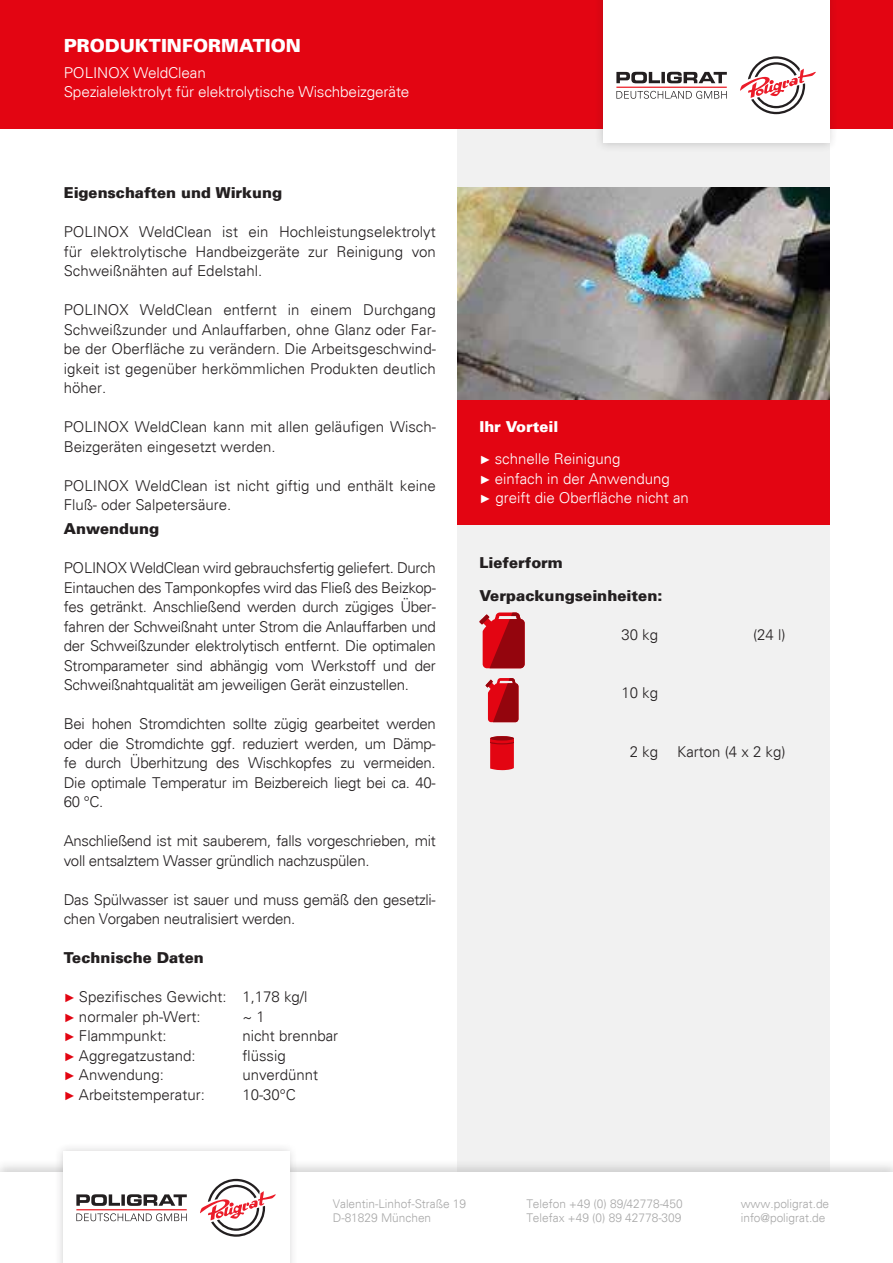
<style>
.page{position:relative;width:893px;height:1263px;background:#fff}
.page>*{position:absolute;margin:0;border:0;box-sizing:border-box;transform-origin:0 0}
.t1{font:900 18px "Univers";color:#fff}
.t2{font:300 15px/19.5px "Univers";color:#231f20;text-align:justify}
.t3{font:300 15px/19.5px "Univers";letter-spacing:-.02em;color:#231f20}
.t4{font:300 15px/19.5px "Univers";letter-spacing:-.01em;color:#fff}
.t5{font:900 15px/32.7px "Univers";color:#231f20}
.t6{font:900 15px "Univers";color:#fff}
.t7{font:300 12px/14.4px "Univers";color:#a8a8a8}
.s1{font-family:"Arial";font-weight:700;font-size:12px;color:#e30512}
.s2{font-family:"Arial";font-weight:700;font-size:12px}
</style>
<div class="page">
<div style="left:457px;top:123px;width:372px;height:1089px;background:#f1f1f1"></div>
<div style="left:0;top:0;width:893px;height:129px;background:#e30512"></div>
<div style="left:594px;top:0;width:244px;height:153px;background:#231f20;opacity:.2"></div>
<div style="left:603px;top:0;width:226px;height:143px;background:#fff"></div>
<svg style="left:740px;top:56px;width:76px;height:58px"></svg>
<svg style="left:616px;top:72px;width:111px;height:11px"></svg>
<svg style="left:616px;top:91px;width:111px;height:8px"></svg>
<hr style="left:616px;top:87px;width:111px;height:1px;background:#ec1d25">
<div style="left:0;top:1159px;width:893px;height:104px;background:#a8a8a8;opacity:.5"></div>
<div style="left:0;top:1172px;width:893px;height:91px;background:#fff"></div>
<div style="left:54px;top:1142px;width:244px;height:121px;background:#231f20;opacity:.2"></div>
<div style="left:63px;top:1151px;width:226px;height:112px;background:#fff"></div>
<svg style="left:200px;top:1179px;width:76px;height:58px"></svg>
<svg style="left:76px;top:1194px;width:111px;height:12px"></svg>
<svg style="left:76px;top:1213px;width:111px;height:8px"></svg>
<hr style="left:76px;top:1209px;width:111px;height:1px;background:#ec1d25">
<img style="left:457px;top:187px;width:372px;height:213px">
<div style="left:457px;top:400px;width:372px;height:124px;background:#e30512"></div>
<svg style="left:486px;top:678px;width:32px;height:44px"></svg>
<svg style="left:479px;top:612px;width:46px;height:56px;background:#bd2932"></svg>
<svg style="left:490px;top:736px;width:24px;height:34px"></svg>
<p class="t1" style="left:64px;top:34px;width:239px">PRODUKTINFORMATION</p>
<p class="t4" style="left:64px;top:63px;width:347px">POLINOX WeldClean<br>Spezialelektrolyt für elektrolytische Wischbeizgeräte</p>
<p class="t5" style="left:64px;top:176px;width:220px">Eigenschaften und Wirkung</p>
<p class="t2" style="left:64px;top:222px;width:374px">POLINOX WeldClean ist ein Hochleistungselektrolyt für elektrolytische Handbeizgeräte zur Reinigung von Schweißnähten auf Edelstahl.</p>
<p class="t2" style="left:64px;top:300px;width:374px">POLINOX WeldClean entfernt in einem Durchgang Schweißzunder und Anlauffarben, ohne Glanz oder Far&shy;be der Oberfläche zu verändern. Die Arbeitsgeschwind&shy;igkeit ist gegenüber herkömmlichen Produkten deutlich höher.</p>
<p class="t2" style="left:64px;top:417px;width:374px">POLINOX WeldClean kann mit allen geläufigen Wisch-<br>Beizgeräten eingesetzt werden.</p>
<p class="t2" style="left:64px;top:476px;width:374px">POLINOX WeldClean ist nicht giftig und enthält keine<br>Fluß- oder Salpetersäure.</p>
<p class="t5" style="left:64px;top:512px;width:97px">Anwendung</p>
<p class="t2" style="left:64px;top:558px;width:374px">POLINOX WeldClean wird gebrauchsfertig geliefert. Durch Eintauchen des Tamponkopfes wird das Fließ des Beizkop&shy;fes getränkt. Anschließend werden durch zügiges Über&shy;fahren der Schweißnaht unter Strom die Anlauffarben und der Schweißzunder elektrolytisch entfernt. Die optimalen Stromparameter sind abhängig vom Werkstoff und der Schweißnahtqualität am jeweiligen Gerät einzustellen.</p>
<p class="t2" style="left:64px;top:714px;width:373px">Bei hohen Stromdichten sollte zügig gearbeitet werden oder die Stromdichte ggf. reduziert werden, um Dämp&shy;fe durch Überhitzung des Wischkopfes zu vermeiden.<br>Die optimale Temperatur im Beizbereich liegt bei ca. 40- 60 °C.</p>
<p class="t3" style="left:64px;top:831px;width:373px">Anschließend ist mit sauberem, falls vorgeschrieben, mit voll entsalztem Wasser gründlich nachzuspülen.</p>
<p class="t3" style="left:64px;top:890px;width:374px">Das Spülwasser ist sauer und muss gemäß den gesetzli&shy;chen Vorgaben neutralisiert werden.</p>
<p class="t5" style="left:64px;top:941px;width:142px">Technische Daten</p>
<p class="t2" style="left:64px;top:987px;width:245px"><span class="s1">►</span> Spezifisches Gewicht: 1,178 kg/l <span class="s1">►</span> normaler ph-Wert:</p>
<p class="t2" style="left:242px;top:1007px;width:24px">~ 1</p>
<p class="t2" style="left:64px;top:1026px;width:104px"><span class="s1">►</span> Flammpunkt:</p>
<p class="t2" style="left:242px;top:1026px;width:97px">nicht brennbar</p>
<p class="t2" style="left:64px;top:1046px;width:133px"><span class="s1">►</span> Aggregatzustand:</p>
<p class="t2" style="left:242px;top:1046px;width:45px">flüssig</p>
<p class="t2" style="left:64px;top:1065px;width:102px"><span class="s1">►</span> Anwendung:</p>
<p class="t2" style="left:242px;top:1065px;width:77px">unverdünnt</p>
<p class="t2" style="left:64px;top:1085px;width:143px"><span class="s1">►</span> Arbeitstemperatur:</p>
<p class="t2" style="left:242px;top:1085px;width:55px">10-30°C</p>
<p class="t6" style="left:479px;top:417px;width:80px">Ihr Vorteil</p>
<p class="t4" style="left:479px;top:449px;width:211px"><span class="s2">►</span> schnelle Reinigung<br><span class="s2">►</span> einfach in der Anwendung<br><span class="s2">►</span> greift die Oberfläche nicht an</p>
<p class="t5" style="left:479px;top:546px;width:184px">Lieferform<br>Verpackungseinheiten:</p>
<p class="t2" style="left:621px;top:625px;width:38px">30 kg</p>
<p class="t2" style="left:753px;top:625px;width:34px">(24 l)</p>
<p class="t2" style="left:621px;top:683px;width:38px">10 kg</p>
<p class="t2" style="left:630px;top:742px;width:30px">2 kg</p>
<p class="t2" style="left:677px;top:742px;width:110px">Karton (4 x 2 kg)</p>
<p class="t7" style="left:333px;top:1196px;width:135px">Valentin-Linhof-Straße 19<br>D-81829 München</p>
<p class="t7" style="left:526px;top:1196px;width:158px">Telefon +49 (0) 89/42778-450<br>Telefax +49 (0) 89 42778-309</p>
<p class="t7" style="left:741px;top:1196px;width:90px">www.poligrat.de info@poligrat.de</p>
</div>
